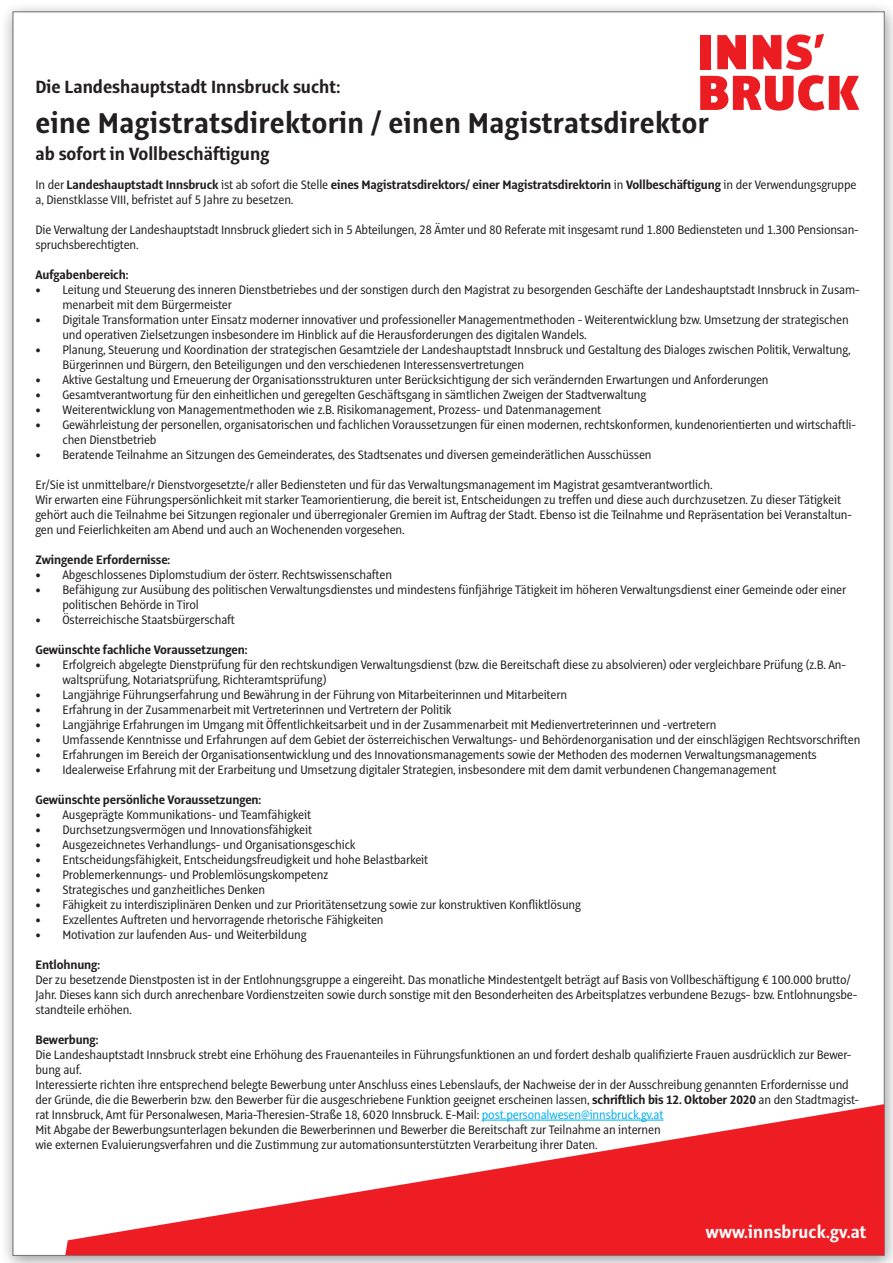
<style>
.page{position:relative;width:893px;height:1263px;background:#fff}
.page>*{position:absolute;margin:0;border:0;box-sizing:border-box;transform-origin:0 0}
.t1{font:700 31.5px "Alto Con";letter-spacing:.01em;color:#231f20}
.t2{font:700 19.5px "Alto Con";color:#231f20}
.t3{font:700 19.05px "Alto Con";letter-spacing:.01em;color:#fff}
.t4{font:13.5px/15px "Alto Con";letter-spacing:-.01em;color:#231f20}
.t5{font:700 13.5px "Alto Con";letter-spacing:-.01em;color:#231f20}
.s1{font-weight:700}
.s2{color:#00aeef}
</style>
<div class="page">
<div style="left:0;top:1px;width:893px;height:1262px;background:#231f20;opacity:.45"></div>
<div style="left:13px;top:12px;width:871px;height:1243px;background:#fff"></div>
<svg style="left:65px;top:1104px;width:819px;height:151px;fill:#ee1d23"></svg>
<hr style="left:482px;top:1120px;width:181px;height:1px;background:#00aeef">
<svg style="left:700px;top:34px;width:159px;height:77px"></svg>
<p class="t2" style="left:35px;top:75px;width:306px">Die Landeshauptstadt Innsbruck sucht:</p>
<p class="t1" style="left:35px;top:104px;width:675px">eine Magistratsdirektorin / einen Magistratsdirektor</p>
<p class="t2" style="left:35px;top:142px;width:236px">ab sofort in Vollbeschäftigung</p>
<p class="t4" style="left:35px;top:177px;width:822px">In der <span class="s1">Landeshauptstadt Innsbruck</span> ist ab sofort die Stelle <span class="s1">eines Magistratsdirektors/ einer Magistratsdirektorin</span> in <span class="s1">Vollbeschäftigung</span> in der Verwendungsgruppe a, Dienstklasse VIII, befristet auf 5 Jahre zu besetzen.</p>
<p class="t4" style="left:35px;top:222px;width:825px">Die Verwaltung der Landeshauptstadt Innsbruck gliedert sich in 5 Abteilungen, 28 Ämter und 80 Referate mit insgesamt rund 1.800 Bediensteten und 1.300 Pensionsan&shy;spruchsberechtigten.</p>
<p class="t5" style="left:35px;top:266px;width:95px">Aufgabenbereich:</p>
<p class="t4" style="left:62px;top:282px;width:799px;text-indent:-27px">• Leitung und Steuerung des inneren Dienstbetriebes und der sonstigen durch den Magistrat zu besorgenden Geschäfte der Landeshauptstadt Innsbruck in Zusam&shy;menarbeit mit dem Bürgermeister</p>
<p class="t4" style="left:62px;top:312px;width:788px;text-indent:-27px">• Digitale Transformation unter Einsatz moderner innovativer und professioneller Managementmethoden - Weiterentwicklung bzw. Umsetzung der strategischen und operativen Zielsetzungen insbesondere im Hinblick auf die Herausforderungen des digitalen Wandels.</p>
<p class="t4" style="left:62px;top:342px;width:790px;text-indent:-27px">• Planung, Steuerung und Koordination der strategischen Gesamtziele der Landeshauptstadt Innsbruck und Gestaltung des Dialoges zwischen Politik, Verwaltung,<br>Bürgerinnen und Bürgern, den Beteiligungen und den verschiedenen Interessensvertretungen</p>
<p class="t4" style="left:35px;top:372px;width:735px">• Aktive Gestaltung und Erneuerung der Organisationsstrukturen unter Berücksichtigung der sich verändernden Erwartungen und Anforderungen</p>
<p class="t4" style="left:35px;top:387px;width:612px">• Gesamtverantwortung für den einheitlichen und geregelten Geschäftsgang in sämtlichen Zweigen der Stadtverwaltung</p>
<p class="t4" style="left:35px;top:402px;width:567px">• Weiterentwicklung von Managementmethoden wie z.B. Risikomanagement, Prozess- und Datenmanagement</p>
<p class="t4" style="left:62px;top:417px;width:795px;text-indent:-27px">• Gewährleistung der personellen, organisatorischen und fachlichen Voraussetzungen für einen modernen, rechtskonformen, kundenorientierten und wirtschaftli&shy;chen Dienstbetrieb</p>
<p class="t4" style="left:35px;top:447px;width:618px">• Beratende Teilnahme an Sitzungen des Gemeinderates, des Stadtsenates und diversen gemeinderätlichen Ausschüssen</p>
<p class="t4" style="left:35px;top:477px;width:679px">Er/Sie ist unmittelbare/r Dienstvorgesetzte/r aller Bediensteten und für das Verwaltungsmanagement im Magistrat gesamtverantwortlich.</p>
<p class="t4" style="left:35px;top:492px;width:818px">Wir erwarten eine Führungspersönlichkeit mit starker Teamorientierung, die bereit ist, Entscheidungen zu treffen und diese auch durchzusetzen. Zu dieser Tätigkeit gehört auch die Teilnahme bei Sitzungen regionaler und überregionaler Gremien im Auftrag der Stadt. Ebenso ist die Teilnahme und Repräsentation bei Veranstaltun&shy;gen und Feierlichkeiten am Abend und auch an Wochenenden vorgesehen.</p>
<p class="t5" style="left:35px;top:551px;width:136px">Zwingende Erfordernisse:</p>
<p class="t4" style="left:35px;top:567px;width:358px">• Abgeschlossenes Diplomstudium der österr. Rechtswissenschaften</p>
<p class="t4" style="left:62px;top:582px;width:785px;text-indent:-27px">• Befähigung zur Ausübung des politischen Verwaltungsdienstes und mindestens fünfjährige Tätigkeit im höheren Verwaltungsdienst einer Gemeinde oder einer politischen Behörde in Tirol</p>
<p class="t4" style="left:35px;top:612px;width:201px">• Österreichische Staatsbürgerschaft</p>
<p class="t5" style="left:35px;top:641px;width:213px">Gewünschte fachliche Voraussetzungen:</p>
<p class="t4" style="left:62px;top:657px;width:785px;text-indent:-27px">• Erfolgreich abgelegte Dienstprüfung für den rechtskundigen Verwaltungsdienst (bzw. die Bereitschaft diese zu absolvieren) oder vergleichbare Prüfung (z.B. An&shy;waltsprüfung, Notariatsprüfung, Richteramtsprüfung)</p>
<p class="t4" style="left:35px;top:687px;width:533px">• Langjährige Führungserfahrung und Bewährung in der Führung von Mitarbeiterinnen und Mitarbeitern</p>
<p class="t4" style="left:35px;top:702px;width:418px">• Erfahrung in der Zusammenarbeit mit Vertreterinnen und Vertretern der Politik</p>
<p class="t4" style="left:35px;top:717px;width:683px">• Langjährige Erfahrungen im Umgang mit Öffentlichkeitsarbeit und in der Zusammenarbeit mit Medienvertreterinnen und -vertretern</p>
<p class="t4" style="left:35px;top:732px;width:826px">• Umfassende Kenntnisse und Erfahrungen auf dem Gebiet der österreichischen Verwaltungs- und Behördenorganisation und der einschlägigen Rechtsvorschriften</p>
<p class="t4" style="left:35px;top:747px;width:783px">• Erfahrungen im Bereich der Organisationsentwicklung und des Innovationsmanagements sowie der Methoden des modernen Verwaltungsmanagements</p>
<p class="t4" style="left:35px;top:762px;width:742px">• Idealerweise Erfahrung mit der Erarbeitung und Umsetzung digitaler Strategien, insbesondere mit dem damit verbundenen Changemanagement</p>
<p class="t5" style="left:35px;top:791px;width:227px">Gewünschte persönliche Voraussetzungen:</p>
<p class="t4" style="left:35px;top:807px;width:277px">• Ausgeprägte Kommunikations- und Teamfähigkeit</p>
<p class="t4" style="left:35px;top:822px;width:278px">• Durchsetzungsvermögen und Innovationsfähigkeit</p>
<p class="t4" style="left:35px;top:837px;width:322px">• Ausgezeichnetes Verhandlungs- und Organisationsgeschick</p>
<p class="t4" style="left:35px;top:852px;width:394px">• Entscheidungsfähigkeit, Entscheidungsfreudigkeit und hohe Belastbarkeit</p>
<p class="t4" style="left:35px;top:867px;width:295px">• Problemerkennungs- und Problemlösungskompetenz</p>
<p class="t4" style="left:35px;top:882px;width:231px">• Strategisches und ganzheitliches Denken</p>
<p class="t4" style="left:35px;top:897px;width:547px">• Fähigkeit zu interdisziplinären Denken und zur Prioritätensetzung sowie zur konstruktiven Konfliktlösung</p>
<p class="t4" style="left:35px;top:912px;width:350px">• Exzellentes Auftreten und hervorragende rhetorische Fähigkeiten</p>
<p class="t4" style="left:35px;top:927px;width:273px">• Motivation zur laufenden Aus- und Weiterbildung</p>
<p class="t5" style="left:35px;top:956px;width:66px">Entlohnung:</p>
<p class="t4" style="left:35px;top:972px;width:823px">Der zu besetzende Dienstposten ist in der Entlohnungsgruppe a eingereiht. Das monatliche Mindestentgelt beträgt auf Basis von Vollbeschäftigung € 100.000 brutto/<br>Jahr. Dieses kann sich durch anrechenbare Vordienstzeiten sowie durch sonstige mit den Besonderheiten des Arbeitsplatzes verbundene Bezugs- bzw. Entlohnungsbe&shy;standteile erhöhen.</p>
<p class="t5" style="left:35px;top:1031px;width:65px">Bewerbung:</p>
<p class="t4" style="left:35px;top:1047px;width:818px">Die Landeshauptstadt Innsbruck strebt eine Erhöhung des Frauenanteiles in Führungsfunktionen an und fordert deshalb qualifizierte Frauen ausdrücklich zur Bewer&shy;bung auf.</p>
<p class="t4" style="left:35px;top:1077px;width:825px">Interessierte richten ihre entsprechend belegte Bewerbung unter Anschluss eines Lebenslaufs, der Nachweise der in der Ausschreibung genannten Erfordernisse und der Gründe, die die Bewerberin bzw. den Bewerber für die ausgeschriebene Funktion geeignet erscheinen lassen, <span class="s1">schriftlich bis 12. Oktober 2020</span> an den Stadtmagist&shy;rat Innsbruck, Amt für Personalwesen, Maria-Theresien-Straße 18, 6020 Innsbruck. E-Mail: <span class="s2">post.personalwesen@innsbruck.gv.at</span></p>
<p class="t4" style="left:35px;top:1122px;width:627px">Mit Abgabe der Bewerbungsunterlagen bekunden die Bewerberinnen und Bewerber die Bereitschaft zur Teilnahme an internen</p>
<p class="t4" style="left:35px;top:1137px;width:564px">wie externen Evaluierungsverfahren und die Zustimmung zur automationsunterstützten Verarbeitung ihrer Daten.</p>
<p class="t3" style="left:706px;top:1221px;width:162px">www.innsbruck.gv.at</p>
</div>
